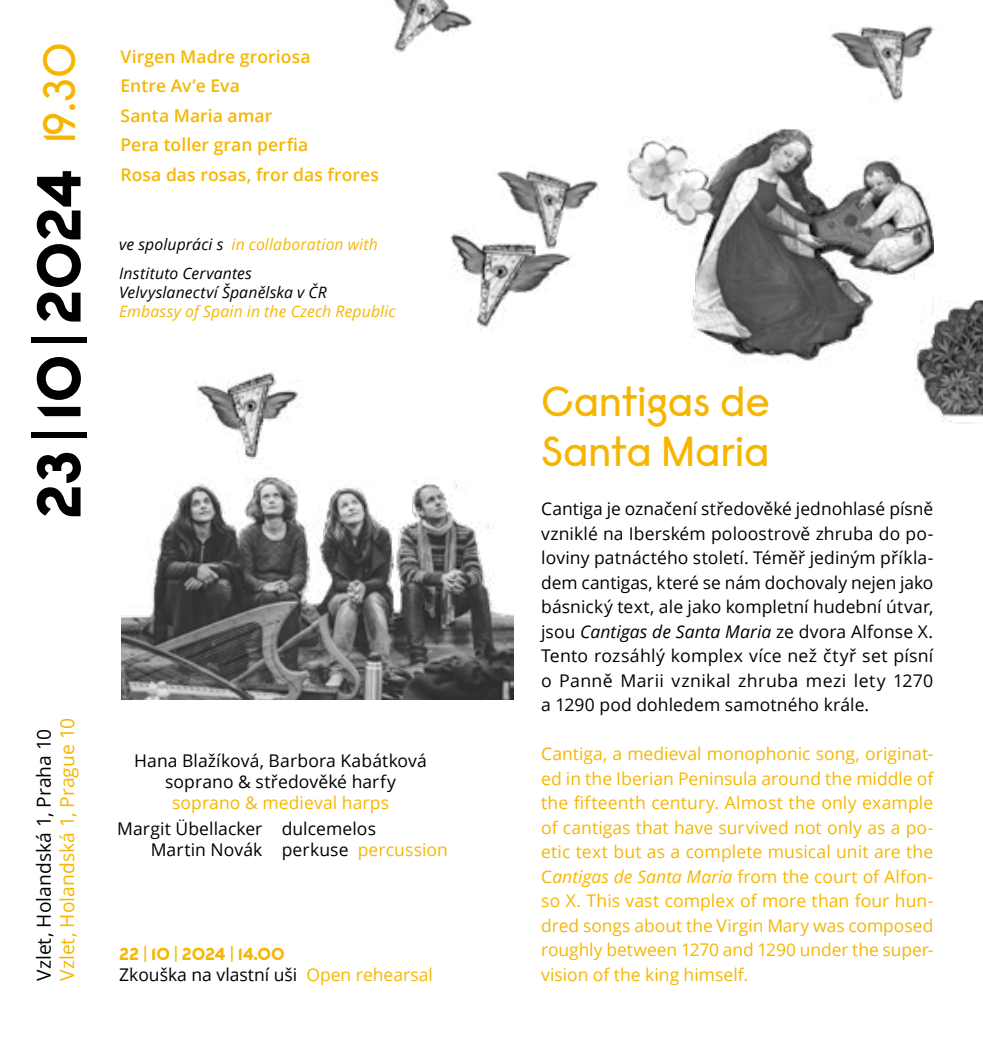
<style>
.page{position:relative;width:983px;height:1042px;background:#fff}
.page>*{position:absolute;margin:0;border:0;box-sizing:border-box;transform-origin:0 0}
.t1{font:800 61.95px "Raisonneuprava";letter-spacing:-.015em;color:#000}
.t2{font:42px/50.1px "Raisonneuprava";color:#f6b600}
.t3{font:19.25px "Open Sans";color:#f6b600}
.t4{font:19.25px "Open Sans";color:#000}
.t5{font:17.5px/24.5px "Open Sans";letter-spacing:.005em;color:#000;text-align:justify}
.t6{font:17.5px/24.5px "Open Sans";color:#f6b600;text-align:justify}
.t7{font:600 17.5px/29.4px "Open Sans";letter-spacing:.005em;color:#f6b600}
.t8{font:800 17.5px "Raisonneuprava";color:#f6b600}
.t9{font:italic 15.75px/28.9px "Open Sans";letter-spacing:.01em;color:#000}
.t10{font:italic 15.75px "Open Sans";letter-spacing:.01em;color:#f6b600}
.s1{font-weight:400}
.s2{font-weight:400;font-size:45.5px;color:#f6b600}
.s3{color:#f6b600}
.s4{font-style:italic}
</style>
<div class="page">
<img style="left:121px;top:476px;width:392px;height:223px">
<img style="left:450px;top:233px;width:119px;height:97px">
<img style="left:195px;top:372px;width:105px;height:92px">
<img style="left:691px;top:128px;width:242px;height:235px">
<img style="left:913px;top:300px;width:69px;height:124px">
<img style="left:830px;top:25px;width:104px;height:77px">
<img style="left:474px;top:170px;width:126px;height:93px">
<img style="left:627px;top:128px;width:110px;height:142px">
<img style="left:393px;top:0;width:80px;height:53px">
<h1 class="t1" style="left:16px;top:519px;width:479px;rotate:-90deg">23 <span class="s1">|</span> 10 <span class="s1">|</span> 2024 <span class="s2">19.30</span></h1>
<p class="t7" style="left:120px;top:42px;width:260px">Virgen Madre groriosa<br>Entre Av’e Eva<br>Santa Maria amar<br>Pera toller gran perfia<br>Rosa das rosas, fror das frores</p>
<p class="t9" style="left:119px;top:229px;width:260px">ve spolupráci s <span class="s3">in collaboration with<br></span>Instituto Cervantes</p>
<p class="t9" style="left:119px;top:277px;width:209px">Velvyslanectví Španělska v ČR</p>
<p class="t10" style="left:119px;top:300px;width:278px">Embassy of Spain in the Czech Republic</p>
<p class="t4" style="left:31px;top:981px;width:253px;rotate:-90deg">Vzlet, Holandská 1, Praha 10</p>
<p class="t3" style="left:54px;top:981px;width:264px;rotate:-90deg">Vzlet, Holandská 1, Prague 10</p>
<p class="t5" style="left:134px;top:750px;width:294px;line-height:21px;text-align:center">Hana Blažíková, Barbora Kabátková soprano &amp; středověké harfy</p>
<p class="t6" style="left:172px;top:790px;width:218px">soprano &amp; medieval harps</p>
<p class="t5" style="left:151px;top:817px;width:299px;line-height:21px;text-indent:-33px">Margit Übellacker dulcemelos<br>Martin Novák perkuse <span class="s3">percussion</span></p>
<p class="t8" style="left:119px;top:941px;width:167px">22 <span class="s1">|</span> 10 <span class="s1">|</span> 2024 <span class="s1">|</span> 14.00</p>
<p class="t5" style="left:119px;top:962px;width:315px">Zkouška na vlastní uši <span class="s3">Open rehearsal</span></p>
<h2 class="t2" style="left:541px;top:376px;width:230px">Cantigas de<br>Santa Maria</h2>
<p class="t5" style="left:541px;top:496px;width:393px">Cantiga je označení středověké jednohlasé písně vzniklé na Iberském poloostrově zhruba do po&shy;loviny patnáctého století. Téměř jediným příkla&shy;dem cantigas, které se nám dochovaly nejen jako básnický text, ale jako kompletní hudební útvar, jsou <span class="s4">Cantigas de Santa Maria</span> ze dvora Alfonse X.<br>Tento rozsáhlý komplex více než čtyř set písní o Panně Marii vznikal zhruba mezi lety 1270 a 1290 pod dohledem samotného krále.</p>
<p class="t6" style="left:541px;top:741px;width:393px">Cantiga, a medieval monophonic song, originat&shy;ed in the Iberian Peninsula around the middle of the fifteenth century. Almost the only example of cantigas that have survived not only as a po&shy;etic text but as a complete musical unit are the C<span class="s4">antigas de Santa Maria</span> from the court of Alfon&shy;so X. This vast complex of more than four hun&shy;dred songs about the Virgin Mary was composed roughly between 1270 and 1290 under the super&shy;vision of the king himself.</p>
</div>
